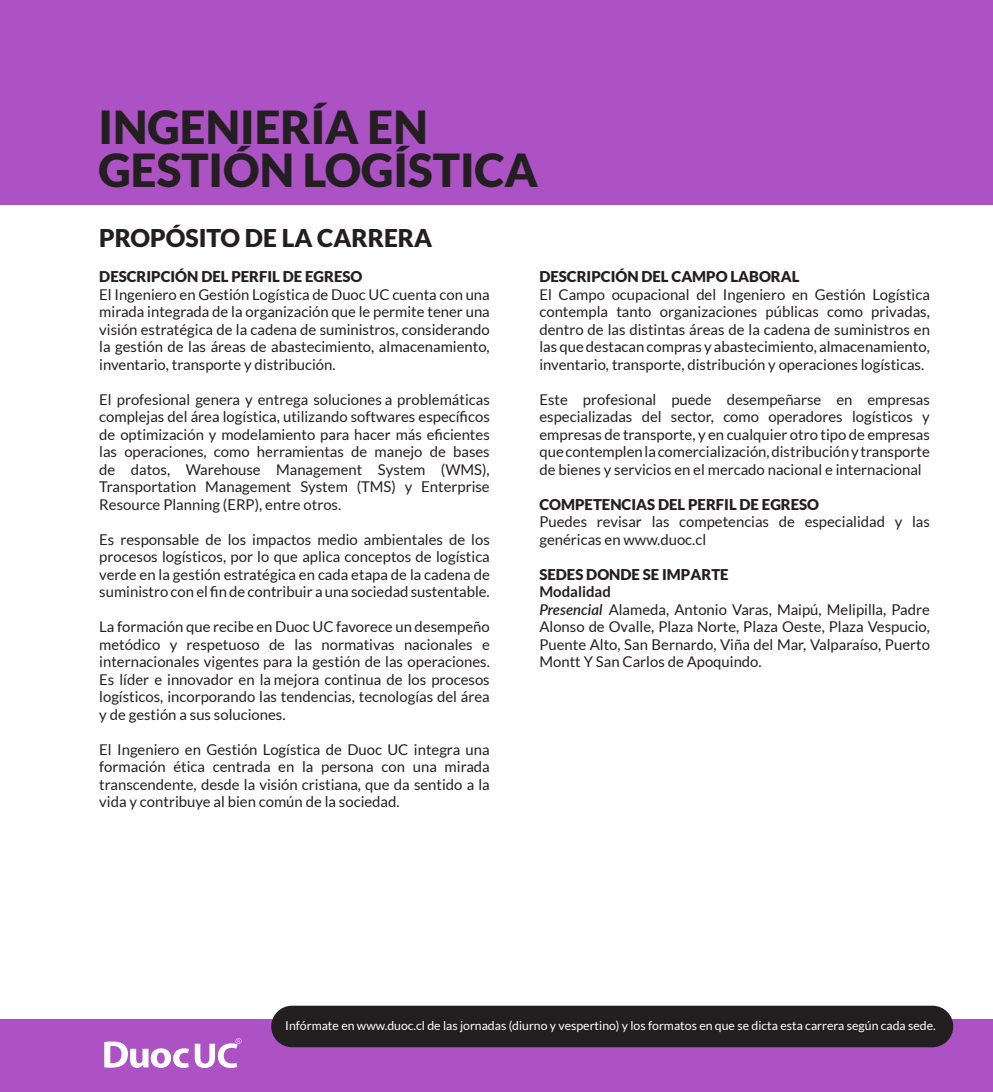
<style>
.page{position:relative;width:993px;height:1092px;background:#fff}
.page>*{position:absolute;margin:0;border:0;box-sizing:border-box;transform-origin:0 0}
.t1{font:900 45.5px/43.8px "Lato";color:#231f20}
.t2{font:900 24.5px "Lato";color:#231f20}
.t3{font:14.88px/17.5px "Lato";color:#231f20;text-align:justify}
.t4{font:900 14.88px "Lato";color:#231f20}
.t5{font:700 14.88px "Lato";color:#231f20}
.t6{font:12.25px "Lato";color:#fff}
.s1{font-weight:600;font-style:italic}
</style>
<div class="page">
<div style="left:0;top:1019px;width:992px;height:72px;background:#ac52c4"></div>
<div style="left:271px;top:1005px;width:681px;height:42px;background:#231f20;border-radius:21px"></div>
<div style="left:0;top:0;width:992px;height:204px;background:#ac52c4"></div>
<svg style="left:104px;top:1041px;width:85px;height:26px"></svg>
<svg style="left:195px;top:1038px;width:46px;height:29px"></svg>
<p class="t1" style="left:98px;top:104px;width:441px">INGENIERÍA EN<br>GESTIÓN LOGÍSTICA</p>
<h2 class="t2" style="left:99px;top:224px;width:334px">PROPÓSITO DE LA CARRERA</h2>
<p class="t4" style="left:99px;top:268px;width:264px">DESCRIPCIÓN DEL PERFIL DE EGRESO</p>
<p class="t3" style="left:99px;top:285px;width:392px">El Ingeniero en Gestión Logística de Duoc UC cuenta con una mirada integrada de la organización que le permite tener una visión estratégica de la cadena de suministros, considerando la gestión de las áreas de abastecimiento, almacenamiento, inventario, transporte y distribución.</p>
<p class="t3" style="left:99px;top:390px;width:392px">El profesional genera y entrega soluciones a problemáticas complejas del área logística, utilizando softwares específicos de optimización y modelamiento para hacer más eficientes las operaciones, como herramientas de manejo de bases de datos, Warehouse Management System (WMS), Transportation Management System (TMS) y Enterprise Resource Planning (ERP), entre otros.</p>
<p class="t3" style="left:99px;top:530px;width:392px">Es responsable de los impactos medio ambientales de los procesos logísticos, por lo que aplica conceptos de logística verde en la gestión estratégica en cada etapa de la cadena de suministro con el fin de contribuir a una sociedad sustentable.</p>
<p class="t3" style="left:99px;top:618px;width:392px">La formación que recibe en Duoc UC favorece un desempeño metódico y respetuoso de las normativas nacionales e internacionales vigentes para la gestión de las operaciones.<br>Es líder e innovador en la mejora continua de los procesos logísticos, incorporando las tendencias, tecnologías del área y de gestión a sus soluciones.</p>
<p class="t3" style="left:99px;top:740px;width:392px">El Ingeniero en Gestión Logística de Duoc UC integra una formación ética centrada en la persona con una mirada transcendente, desde la visión cristiana, que da sentido a la vida y contribuye al bien común de la sociedad.</p>
<p class="t4" style="left:539px;top:268px;width:261px">DESCRIPCIÓN DEL CAMPO LABORAL</p>
<p class="t3" style="left:539px;top:285px;width:392px">El Campo ocupacional del Ingeniero en Gestión Logística contempla tanto organizaciones públicas como privadas, dentro de las distintas áreas de la cadena de suministros en las que destacan compras y abastecimiento, almacenamiento, inventario, transporte, distribución y operaciones logísticas.</p>
<p class="t3" style="left:539px;top:390px;width:392px">Este profesional puede desempeñarse en empresas especializadas del sector, como operadores logísticos y empresas de transporte, y en cualquier otro tipo de empresas que contemplen la comercialización, distribución y transporte de bienes y servicios en el mercado nacional e internacional</p>
<p class="t4" style="left:539px;top:495px;width:281px">COMPETENCIAS DEL PERFIL DE EGRESO</p>
<p class="t3" style="left:539px;top:513px;width:392px">Puedes revisar las competencias de especialidad y las genéricas en www.duoc.cl</p>
<p class="t4" style="left:539px;top:565px;width:191px">SEDES DONDE SE IMPARTE</p>
<p class="t5" style="left:539px;top:583px;width:73px">Modalidad</p>
<p class="t3" style="left:539px;top:600px;width:392px"><span class="s1">Presencial</span> Alameda, Antonio Varas, Maipú, Melipilla, Padre Alonso de Ovalle, Plaza Norte, Plaza Oeste, Plaza Vespucio, Puente Alto, San Bernardo, Viña del Mar, Valparaíso, Puerto Montt Y San Carlos de Apoquindo.</p>
<p class="t6" style="left:285px;top:1019px;width:652px">Infórmate en www.duoc.cl de las jornadas (diurno y vespertino) y los formatos en que se dicta esta carrera según cada sede.</p>
</div>
